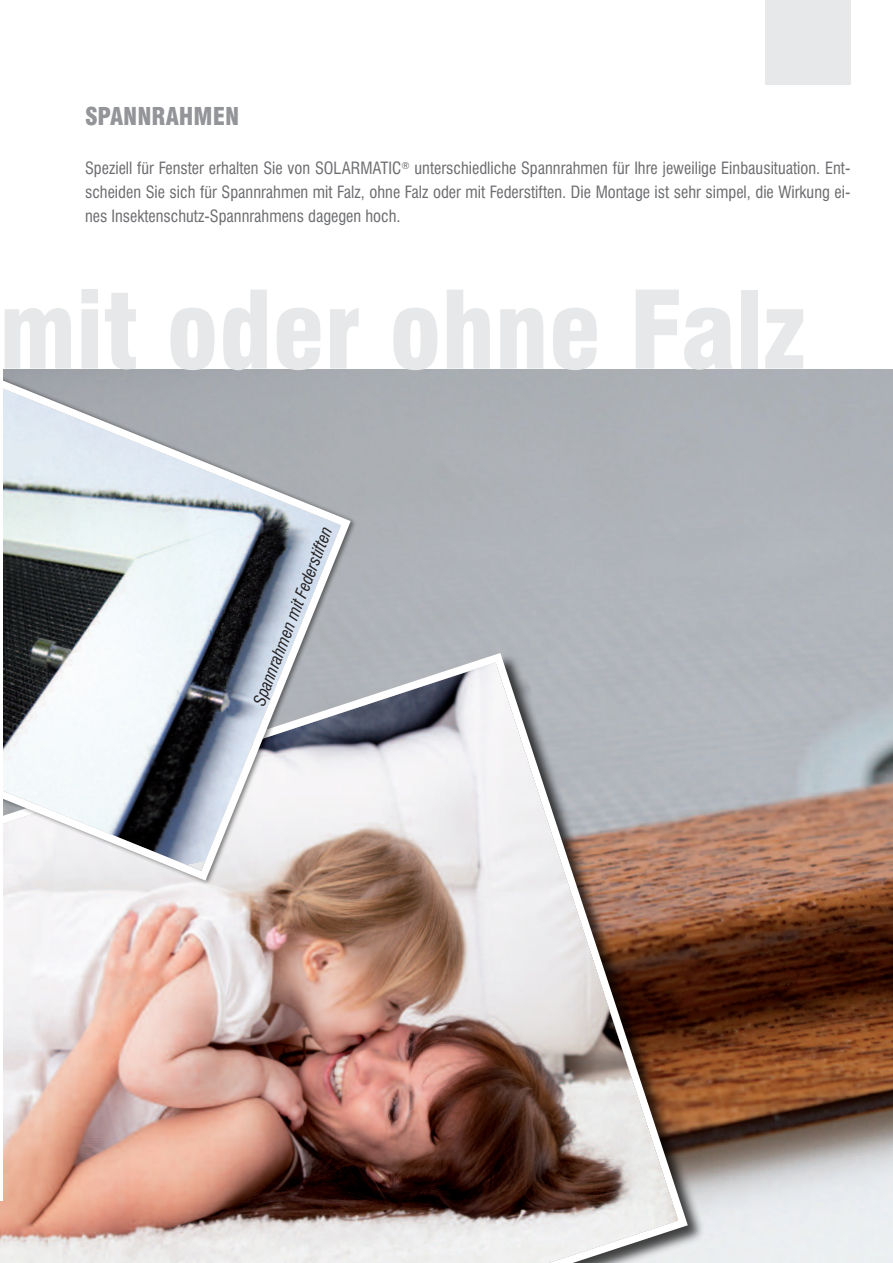
<style>
.page{position:relative;width:893px;height:1263px;background:#fff}
.page>*{position:absolute;margin:0;border:0;box-sizing:border-box;transform-origin:0 0}
.t1{font:900 condensed 105px "Swiss 721 BT";color:#e7e8e9}
.t2{font:900 condensed 24px "Swiss 721 BT";color:#939598}
.t3{font:condensed 16.5px/24px "Swiss 721 BT";color:#6c6d70;text-align:justify}
.t4{font:italic condensed 16.5px "Swiss 721 BT";color:#231f20}
</style>
<div class="page">
<img style="left:356px;top:370px;width:537px;height:893px">
<img style="left:364px;top:643px;width:347px;height:620px">
<img style="left:0;top:648px;width:692px;height:615px">
<div style="left:765px;top:0;width:85px;height:85px;background:#e7e8e9"></div>
<img style="left:3px;top:371px;width:361px;height:522px">
<svg style="left:3px;top:369px;width:353px;height:516px"></svg>
<hr style="left:0;top:347px;width:3px;height:854px;background:#fff">
<h2 class="t2" style="left:85px;top:102px;width:156px">SPANNRAHMEN</h2>
<p class="t3" style="left:85px;top:156px;width:767px">Speziell für Fenster erhalten Sie von SOLARMATIC<sup>®</sup> unterschiedliche Spannrahmen für Ihre jeweilige Einbausituation. Ent&shy;scheiden Sie sich für Spannrahmen mit Falz, ohne Falz oder mit Federstiften. Die Montage ist sehr simpel, die Wirkung ei&shy;nes Insektenschutz-Spannrahmens dagegen hoch.</p>
<h1 class="t1" style="left:-1px;top:271px;width:807px">mit oder ohne Falz</h1>
<p class="t4" style="left:250px;top:701px;width:191px;rotate:-69deg">Spannrahmen mit Federstiften</p>
</div>
